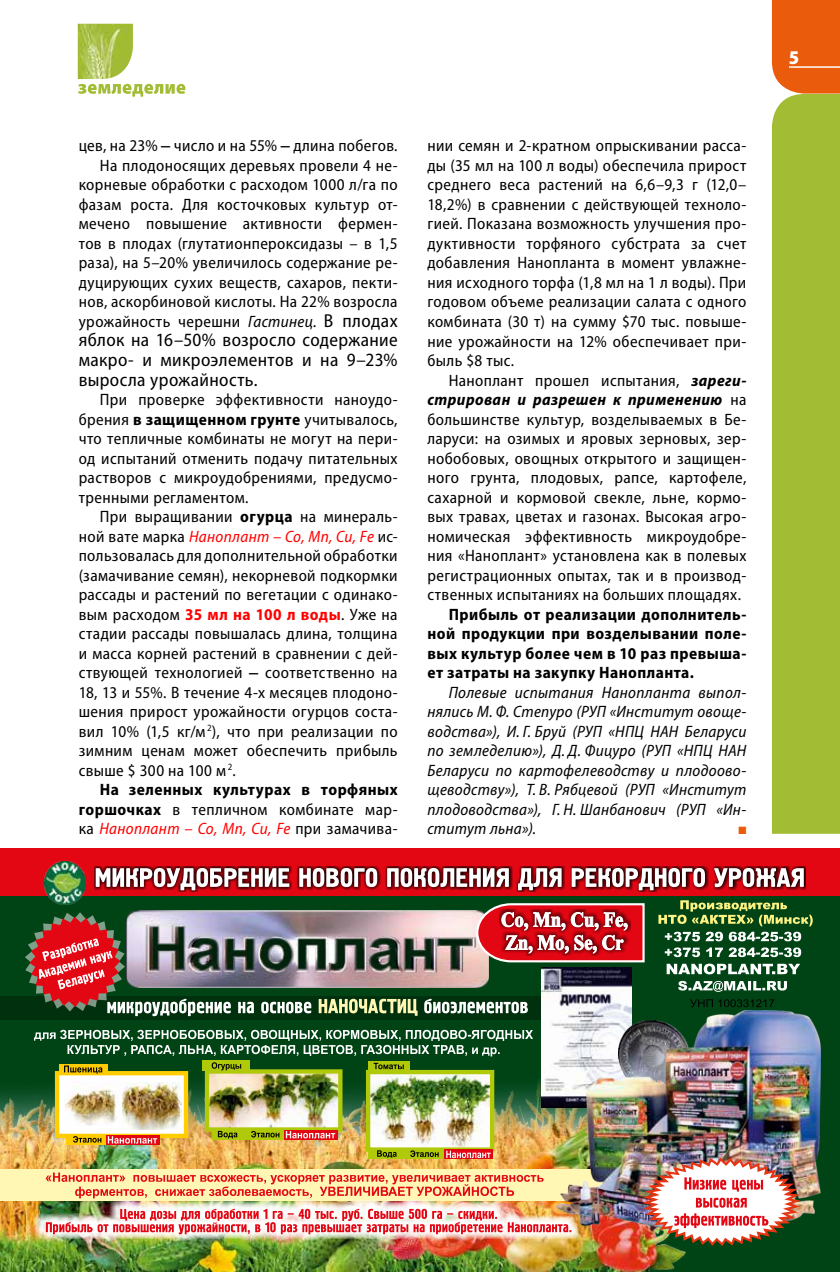
<style>
.page{position:relative;width:840px;height:1272px;background:#fff}
.page>*{position:absolute;margin:0;border:0;box-sizing:border-box;transform-origin:0 0}
.t1{font:900 semi-condensed 19.5px "Myriad Pro";color:#fff}
.t2{font:semi-condensed 18.75px/19.5px "Myriad Pro";letter-spacing:.02em;color:#000;text-align:justify}
.t3{font:semi-condensed 16.5px/19.5px "Myriad Pro";letter-spacing:.025em;color:#000;text-align:justify}
.t4{font:italic semi-condensed 16.5px/19.5px "Myriad Pro";letter-spacing:.02em;color:#000;text-align:justify}
.t5{font:700 semi-condensed 16.5px/19.5px "Myriad Pro";letter-spacing:.03em;color:#000;text-align:justify}
.t6{font:10.5px "Dixieland Normal";color:#ea5b0b}
.s1{font-family:"Arial";font-stretch:normal}
.s2{font-style:italic}
.s3{font-size:18.75px}
.s4{font-weight:700}
.s5{font-style:italic;color:#f00}
.s6{font-weight:700;color:#f00}
.s7{font-weight:400}
.s8{font-weight:400;font-style:italic;color:#f00}
.s9{font-weight:700;font-style:italic}
</style>
<div class="page">
<img style="left:78px;top:24px;width:32px;height:55px">
<svg style="left:78px;top:84px;width:107px;height:13px"></svg>
<div style="left:772px;top:94px;width:68px;height:739px;background:#a2bc34"></div>
<div style="left:0;top:848px;width:840px;height:423px;background:#004416"></div>
<img style="left:0;top:1063px;width:685px;height:208px">
<div style="left:0;top:996px;width:586px;height:23px;background:#00300d"></div>
<div style="left:0;top:848px;width:840px;height:48px;background:#e30613"></div>
<svg style="left:94px;top:866px;width:711px;height:26px"></svg>
<svg style="left:96px;top:868px;width:708px;height:22px"></svg>
<svg style="left:34px;top:1029px;width:499px;height:27px"></svg>
<img style="left:45px;top:861px;width:40px;height:41px">
<img style="left:542px;top:1016px;width:13px;height:91px">
<div style="left:0;top:1169px;width:614px;height:31px;background:#fff7b3"></div>
<svg style="left:46px;top:1172px;width:497px;height:26px"></svg>
<img style="left:555px;top:1010px;width:265px;height:230px">
<div style="left:368px;top:1061px;width:42px;height:10px;background:#b0ca0a"></div>
<img style="left:371px;top:1074px;width:118px;height:72px">
<div style="left:368px;top:1149px;width:125px;height:10px;background:#b0ca0a"></div>
<div style="left:366px;top:1069px;width:128px;height:82px;border:4px solid #b0ca0a"></div>
<svg style="left:377px;top:1150px;width:20px;height:7px"></svg>
<img style="left:210px;top:1074px;width:127px;height:52px">
<div style="left:205px;top:1069px;width:137px;height:62px;border:4px solid #b0ca0a"></div>
<svg style="left:212px;top:1129px;width:72px;height:10px"></svg>
<div style="left:203px;top:1060px;width:47px;height:10px;background:#b0ca0a"></div>
<svg style="left:212px;top:1062px;width:29px;height:8px"></svg>
<svg style="left:218px;top:1130px;width:19px;height:8px"></svg>
<div style="left:57px;top:1073px;width:129px;height:62px;background:#fff"></div>
<div style="left:55px;top:1070px;width:133px;height:67px;border:4px solid #ffcd00"></div>
<svg style="left:66px;top:1134px;width:40px;height:10px"></svg>
<div style="left:60px;top:1063px;width:48px;height:11px;background:#fc0"></div>
<svg style="left:73px;top:1135px;width:28px;height:7px"></svg>
<svg style="left:64px;top:1065px;width:38px;height:8px"></svg>
<img style="left:122px;top:1082px;width:59px;height:47px">
<img style="left:64px;top:1086px;width:52px;height:39px">
<svg style="left:444px;top:1149px;width:49px;height:10px"></svg>
<svg style="left:410px;top:1150px;width:29px;height:6px"></svg>
<svg style="left:251px;top:1130px;width:28px;height:7px"></svg>
<svg style="left:284px;top:1129px;width:53px;height:10px"></svg>
<div style="left:106px;top:1134px;width:53px;height:10px;background:#e30613"></div>
<svg style="left:108px;top:1136px;width:49px;height:7px"></svg>
<svg style="left:286px;top:1130px;width:49px;height:8px"></svg>
<svg style="left:446px;top:1150px;width:45px;height:7px"></svg>
<svg style="left:374px;top:1062px;width:30px;height:7px"></svg>
<img style="left:25px;top:902px;width:621px;height:114px">
<img style="left:638px;top:1155px;width:167px;height:92px">
<img style="left:27px;top:1198px;width:570px;height:54px">
<img style="left:46px;top:1208px;width:525px;height:26px">
<svg style="left:658px;top:900px;width:154px;height:91px"></svg>
<svg style="left:690px;top:999px;width:84px;height:8px"></svg>
<div style="left:772px;top:0;width:68px;height:94px;background:#ea5b0b"></div>
<hr style="left:789px;top:66px;width:51px;height:2px;background:#fff">
<p class="t3" style="left:79px;top:136px;width:320px;text-align:right">цев, на 23% <span class="s1">‒</span> число и на 55% <span class="s1">‒</span> длина побегов.<br>На плодоносящих деревьях провели 4 не&shy;корневые обработки с расходом 1000 л/га по фазам роста. Для косточковых культур от&shy;мечено повышение активности фермен&shy;тов в плодах (глутатионпероксидазы – в 1,5 раза), на 5–20% увеличилось содержание ре&shy;дуцирующих сухих веществ, сахаров, пекти&shy;нов, аскорбиновой кислоты. На 22% возросла урожайность черешни <span class="s2">Гастинец.</span> <span class="s3">В плодах</span></p>
<p class="t2" style="left:79px;top:331px;width:320px">яблок на 16–50% возросло содержание макро- и микроэлементов и на 9–23% выросла урожайность.</p>
<p class="t3" style="left:79px;top:390px;width:320px;text-indent:21px">При проверке эффективности наноудо&shy;брения <span class="s4">в защищенном грунте</span> учитывалось, что тепличные комбинаты не могут на пери&shy;од испытаний отменить подачу питательных растворов с микроудобрениями, предусмо&shy;тренными регламентом.</p>
<p class="t3" style="left:79px;top:507px;width:320px;text-indent:21px">При выращивании <span class="s4">огурца</span> на минераль&shy;ной вате марка <span class="s5">Наноплант – Co, Mn, Cu, Fe</span> ис&shy;пользовалась для дополнительной обработки (замачивание семян), некорневой подкормки рассады и растений по вегетации с одинако&shy;вым расходом <span class="s6">35 мл на 100 л воды</span>. Уже на стадии рассады повышалась длина, толщина и масса корней растений в сравнении с дей&shy;ствующей технологией <span class="s1">‒</span> соответственно на 18, 13 и 55%. В течение 4-х месяцев плодоно&shy;шения прирост урожайности огурцов соста&shy;вил 10% (1,5 кг/м<sup>2</sup>), что при реализации по зимним ценам может обеспечить прибыль свыше $ 300 на 100 м<sup>2</sup>.</p>
<p class="t5" style="left:79px;top:780px;width:320px;text-indent:21px">На зеленных культурах в торфяных горшочках <span class="s7">в тепличном комбинате мар&shy;ка</span> <span class="s8">Наноплант – Co, Mn, Cu, Fe</span> <span class="s7">при замачива-</span></p>
<p class="t3" style="left:427px;top:136px;width:320px">нии семян и 2-кратном опрыскивании расса&shy;ды (35 мл на 100 л воды) обеспечила прирост среднего веса растений на 6,6–9,3 г (12,0– 18,2%) в сравнении с действующей техноло&shy;гией. Показана возможность улучшения про&shy;дуктивности торфяного субстрата за счет добавления Нанопланта в момент увлажне&shy;ния исходного торфа (1,8 мл на 1 л воды). При годовом объеме реализации салата с одного комбината (30 т) на сумму $70 тыс. повыше&shy;ние урожайности на 12% обеспечивает при&shy;быль $8 тыс.</p>
<p class="t3" style="left:427px;top:370px;width:320px;text-indent:21px">Наноплант прошел испытания, <span class="s9">зареги&shy;стрирован и разрешен к применению</span> на большинстве культур, возделываемых в Бе&shy;ларуси: на озимых и яровых зерновых, зер&shy;нобобовых, овощных открытого и защищен&shy;ного грунта, плодовых, рапсе, картофеле, сахарной и кормовой свекле, льне, кормо&shy;вых травах, цветах и газонах. Высокая агро&shy;номическая эффективность микроудобре&shy;ния «Наноплант» установлена как в полевых регистрационных опытах, так и в производ&shy;ственных испытаниях на больших площадях.</p>
<p class="t5" style="left:427px;top:604px;width:320px;text-indent:21px">Прибыль от реализации дополнитель&shy;ной продукции при возделывании поле&shy;вых культур более чем в 10 раз превыша&shy;ет затраты на закупку Нанопланта.</p>
<p class="t4" style="left:427px;top:683px;width:320px;text-indent:21px">Полевые испытания Нанопланта выпол&shy;нялись М. Ф. Степуро (РУП «Институт овоще&shy;водства»), И. Г. Бруй (РУП «НПЦ НАН Беларуси по земледелию»), Д. Д. Фицуро (РУП «НПЦ НАН Беларуси по картофелеводству и плодоово&shy;щеводству»), Т. В. Рябцевой (РУП «Институт плодоводства»), Г. Н. Шанбанович (РУП «Ин&shy;ститут льна»).</p>
<p class="t6" style="left:738px;top:825px;width:10px">n</p>
<p class="t1" style="left:789px;top:47px;width:12px">5</p>
</div>
